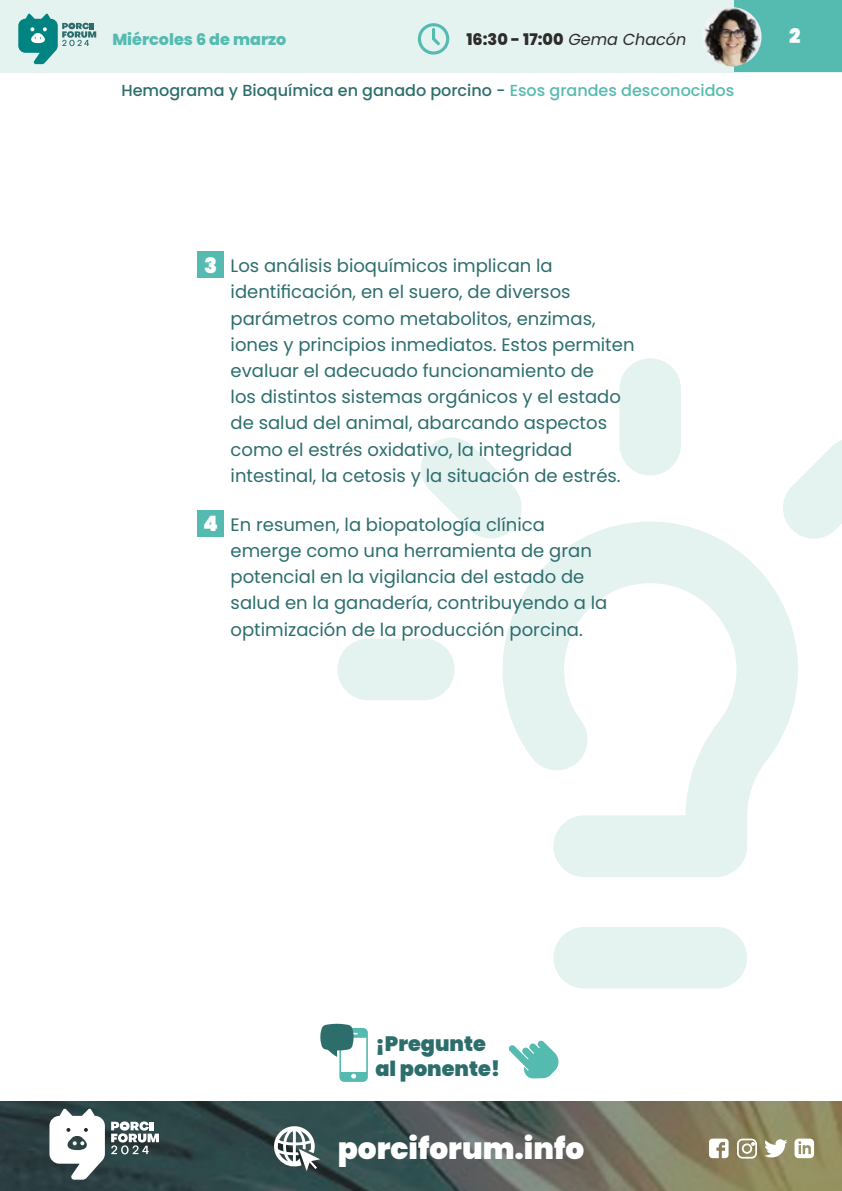
<style>
.page{position:relative;width:842px;height:1191px;background:#fff}
.page>*{position:absolute;margin:0;border:0;box-sizing:border-box;transform-origin:0 0}
.t1{font:900 29.6px "Poppins";color:#fff}
._07_Subtitulo{font:900 21.2px "Poppins";color:#fff}
.t2{font:900 20.8px/25px "Poppins";color:#2d6e6d}
.t3{font:900 20px "Poppins";color:#fff}
._01_Texto{font:18px/26.2px "Poppins";color:#2d6e6d}
.t4{font:500 16px "Poppins";color:#2d6e6d}
.t5{font:800 16px "Poppins";color:#2c2c2b}
.t6{font:800 16px "Poppins";color:#55bbb0}
.s1{font-weight:400;font-style:italic}
.s2{color:#55bbb0}
</style>
<div class="page">
<div style="left:337px;top:638px;width:118px;height:62px;background:#e4f2f0;border-radius:31px"></div>
<svg style="left:421px;top:438px;width:101px;height:99px"></svg>
<svg style="left:783px;top:440px;width:59px;height:99px"></svg>
<div style="left:619px;top:358px;width:62px;height:117px;background:#e4f2f0;border-radius:31px"></div>
<svg style="left:483px;top:521px;width:315px;height:356px"></svg>
<div style="left:553px;top:927px;width:194px;height:61px;background:#e4f2f0;border-radius:31px"></div>
<div style="left:197px;top:251px;width:27px;height:27px;background:#55bbb0"></div>
<div style="left:197px;top:510px;width:27px;height:26px;background:#55bbb0"></div>
<img style="left:0;top:1101px;width:842px;height:90px">
<div style="left:0;top:0;width:842px;height:72px;background:#e4f2f0"></div>
<div style="left:734px;top:0;width:108px;height:72px;background:#55bbb0"></div>
<svg style="left:418px;top:23px;width:31px;height:32px"></svg>
<img style="left:702px;top:7px;width:59px;height:59px;border-radius:30px">
<svg style="left:18px;top:13px;width:78px;height:51px"></svg>
<svg style="left:49px;top:1108px;width:56px;height:71px"></svg>
<svg style="left:111px;top:1121px;width:48px;height:33px"></svg>
<svg style="left:709px;top:1138px;width:19px;height:20px"></svg>
<svg style="left:737px;top:1138px;width:20px;height:20px"></svg>
<svg style="left:764px;top:1139px;width:23px;height:18px"></svg>
<svg style="left:794px;top:1138px;width:20px;height:20px"></svg>
<svg style="left:274px;top:1126px;width:46px;height:45px"></svg>
<svg style="left:320px;top:1023px;width:48px;height:59px"></svg>
<svg style="left:508px;top:1040px;width:51px;height:38px"></svg>
<p class="t6" style="left:112px;top:30px;width:176px">Miércoles 6 de marzo</p>
<p class="t5" style="left:466px;top:30px;width:222px">16:30 - 17:00 <span class="s1">Gema Chacón</span></p>
<p class="t3" style="left:789px;top:24px;width:13px">2</p>
<p class="t4" style="left:121px;top:81px;width:614px">Hemograma y Bioquímica en ganado porcino - <span class="s2">Esos grandes desconocidos</span></p>
<p class="_07_Subtitulo" style="left:204px;top:253px;width:15px">3</p>
<p class="_07_Subtitulo" style="left:203px;top:511px;width:16px">4</p>
<p class="_01_Texto" style="left:231px;top:253px;width:405px">Los análisis bioquímicos implican la identificación, en el suero, de diversos parámetros como metabolitos, enzimas, iones y principios inmediatos. Estos permiten evaluar el adecuado funcionamiento de<br>los distintos sistemas orgánicos y el estado de salud del animal, abarcando aspectos como el estrés oxidativo, la integridad intestinal, la cetosis y la situación de estrés.</p>
<p class="_01_Texto" style="left:231px;top:511px;width:378px">En resumen, la biopatología clínica emerge como una herramienta de gran potencial en la vigilancia del estado de salud en la ganadería, contribuyendo a la optimización de la producción porcina.</p>
<p class="t2" style="left:375px;top:1031px;width:126px">¡Pregunte al ponente!</p>
<h1 class="t1" style="left:338px;top:1131px;width:248px">porciforum.info</h1>
</div>
